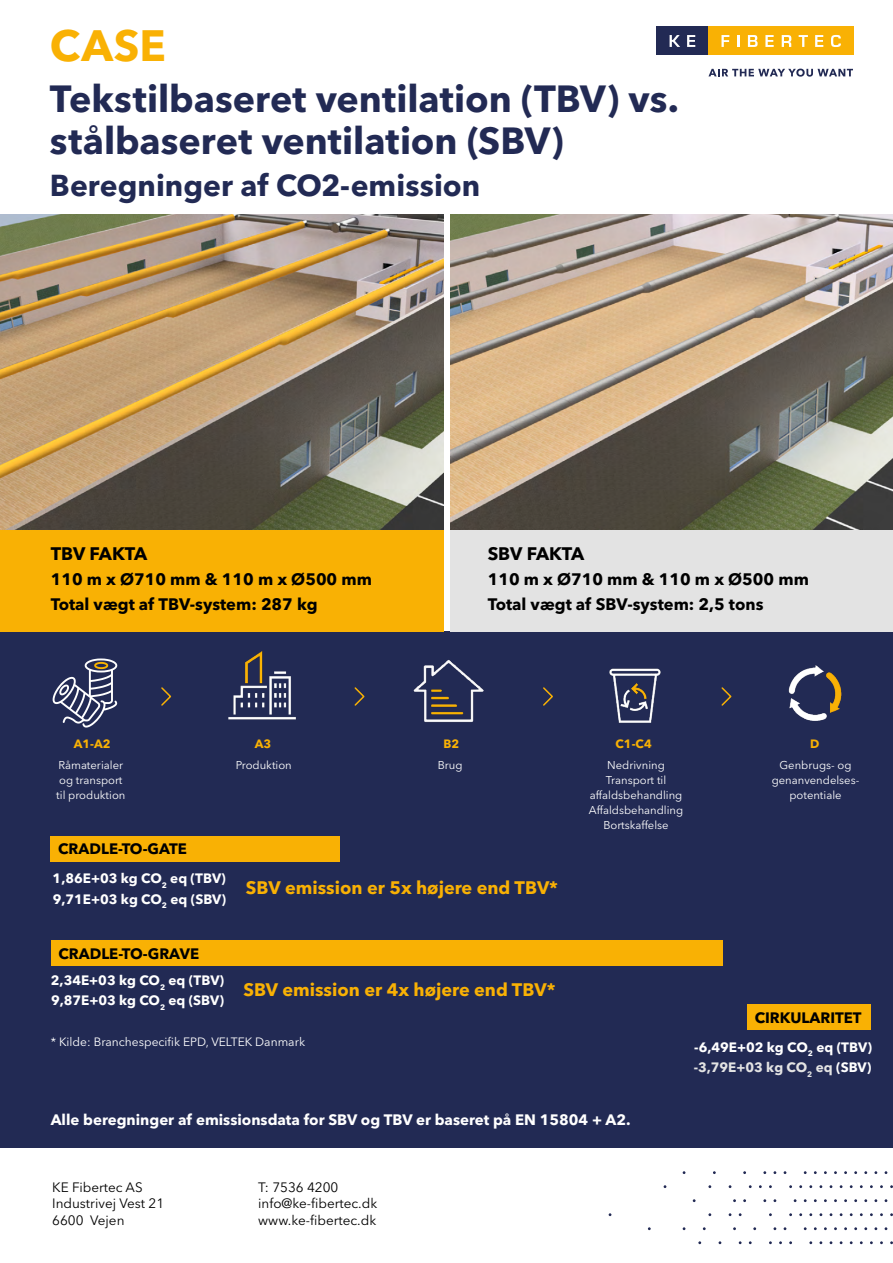
<style>
.page{position:relative;width:893px;height:1263px;background:#fff}
.page>*{position:absolute;margin:0;border:0;box-sizing:border-box;transform-origin:0 0}
.t1{font:700 43.5px "Avenir Next LT Pro";color:#f9b104}
.t2{font:700 37.5px/42px "Avenir Next LT Pro";color:#222a54}
.t3{font:700 30px "Avenir Next LT Pro";color:#222a54}
.t4{font:700 18px "Avenir Next LT Pro";color:#f9b104}
.t5{font:700 18px "Avenir Next LT Pro";letter-spacing:-.005em;color:#000}
.t6{font:700 16.5px/25px "Avenir Next LT Pro";color:#000}
.t7{font:700 15px "Avenir Next LT Pro";color:#fff}
.t8{font:700 15px "Avenir Next LT Pro";color:#000}
.t9{font:700 13.5px/19.6px "Avenir Next LT Pro";color:#fff}
.t10{font:13.5px/16.5px "Avenir Next LT Pro";color:#000}
.t11{font:12px "Avenir Next LT Pro";color:#fff}
.t12{font:700 12px "Avenir Next LT Pro";color:#f9b104}
.t13{font:11.25px/15px "Avenir Next LT Pro";color:#fff;text-align:center}
.s1{color:#e3e3e3}
</style>
<div class="page">
<div style="left:0;top:631px;width:893px;height:517px;background:#222a54"></div>
<img style="left:0;top:215px;width:443px;height:315px">
<img style="left:450px;top:215px;width:443px;height:315px">
<svg style="left:708px;top:69px;width:129px;height:8px"></svg>
<svg style="left:838px;top:69px;width:15px;height:7px"></svg>
<div style="left:656px;top:27px;width:52px;height:28px;background:#222a54"></div>
<svg style="left:670px;top:35px;width:10px;height:12px"></svg>
<svg style="left:687px;top:35px;width:8px;height:12px"></svg>
<div style="left:708px;top:27px;width:146px;height:28px;background:#f9b104"></div>
<svg style="left:721px;top:35px;width:8px;height:12px"></svg>
<svg style="left:737px;top:35px;width:2px;height:12px"></svg>
<svg style="left:748px;top:35px;width:10px;height:12px"></svg>
<svg style="left:765px;top:35px;width:9px;height:12px"></svg>
<svg style="left:782px;top:35px;width:9px;height:12px"></svg>
<svg style="left:799px;top:35px;width:9px;height:12px"></svg>
<svg style="left:815px;top:35px;width:8px;height:12px"></svg>
<svg style="left:831px;top:35px;width:10px;height:12px"></svg>
<div style="left:51px;top:836px;width:289px;height:25px;background:#f9b104"></div>
<svg style="left:53px;top:658px;width:64px;height:69px"></svg>
<img style="left:228px;top:651px;width:68px;height:69px">
<img style="left:413px;top:660px;width:71px;height:62px">
<img style="left:609px;top:668px;width:52px;height:55px">
<img style="left:788px;top:665px;width:54px;height:56px">
<div style="left:51px;top:940px;width:671px;height:26px;background:#f9b104"></div>
<div style="left:747px;top:1005px;width:124px;height:25px;background:#f9b104"></div>
<div style="left:0;top:530px;width:443px;height:101px;background:#f9b104"></div>
<div style="left:450px;top:530px;width:443px;height:101px;background:#e3e3e3"></div>
<svg style="left:161px;top:687px;width:11px;height:19px"></svg>
<svg style="left:354px;top:687px;width:11px;height:19px"></svg>
<svg style="left:721px;top:687px;width:11px;height:19px"></svg>
<svg style="left:543px;top:687px;width:10px;height:19px"></svg>
<h1 class="t1" style="left:50px;top:19px;width:117px">CASE</h1>
<h2 class="t2" style="left:50px;top:78px;width:630px">Tekstilbaseret ventilation (TBV) vs. stålbaseret ventilation (SBV)</h2>
<h3 class="t3" style="left:50px;top:167px;width:432px">Beregninger af CO2-emission</h3>
<h3 class="t5" style="left:51px;top:542px;width:98px">TBV FAKTA</h3>
<h3 class="t6" style="left:51px;top:566px;width:323px">110 m x Ø710 mm &amp; 110 m x Ø500 mm<br>Total vægt af TBV-system: 287 kg</h3>
<h3 class="t5" style="left:488px;top:542px;width:98px">SBV FAKTA</h3>
<h3 class="t6" style="left:488px;top:566px;width:323px">110 m x Ø710 mm &amp; 110 m x Ø500 mm<br>Total vægt af SBV-system: 2,5 tons</h3>
<p class="t12" style="left:74px;top:737px;width:38px">A1-A2</p>
<p class="t12" style="left:255px;top:737px;width:18px">A3</p>
<p class="t12" style="left:444px;top:737px;width:17px">B2</p>
<p class="t12" style="left:616px;top:736px;width:38px">C1-C4</p>
<p class="t12" style="left:810px;top:737px;width:11px">D</p>
<p class="t13" style="left:59px;top:757px;width:66px">Råmaterialer</p>
<p class="t13" style="left:236px;top:757px;width:57px">Produktion</p>
<p class="t13" style="left:438px;top:757px;width:26px">Brug</p>
<p class="t13" style="left:56px;top:772px;width:71px;text-align:left">og transport til produktion</p>
<h3 class="t8" style="left:58px;top:840px;width:130px">CRADLE-TO-GATE</h3>
<p class="t9" style="left:53px;top:868px;width:175px">1,86E+03 kg CO<sub>2</sub> eq (TBV)</p>
<p class="t9" style="left:53px;top:889px;width:175px">9,71E+03 kg CO<sub>2</sub> eq (SBV)</p>
<h3 class="t4" style="left:246px;top:876px;width:314px">SBV emission er 5x højere end TBV*</h3>
<p class="t13" style="left:589px;top:757px;width:96px">Nedrivning<br>Transport til affaldsbehandling<br>Affaldsbehandling<br>Bortskaffelse</p>
<p class="t13" style="left:772px;top:757px;width:89px">Genbrugs- og genanvendelses&shy;potentiale</p>
<h3 class="t8" style="left:58px;top:944px;width:142px">CRADLE-TO-GRAVE</h3>
<p class="t9" style="left:51px;top:971px;width:175px">2,34E+03 kg CO<sub>2</sub> eq (TBV)<br>9,87E+03 kg CO<sub>2</sub> eq (SBV)</p>
<h3 class="t4" style="left:243px;top:979px;width:314px">SBV emission er 4x højere end TBV*</h3>
<p class="t11" style="left:51px;top:1034px;width:256px">* Kilde: Branchespecifik EPD, VELTEK Danmark</p>
<h3 class="t7" style="left:51px;top:1110px;width:581px">Alle beregninger af emissionsdata for SBV og TBV er baseret på EN 15804 + A2.</h3>
<h3 class="t8" style="left:755px;top:1009px;width:108px">CIRKULARITET</h3>
<p class="t9" style="left:694px;top:1036px;width:180px;line-height:20.5px">-6,49E+02 kg CO<sub>2</sub> eq (TBV) <span class="s1">-3,79E+03 kg CO</span><sub>2</sub> <span class="s1">eq</span> (SBV)</p>
<p class="t10" style="left:52px;top:1178px;width:114px">KE Fibertec AS<br>Industrivej Vest 21<br>6600 Vejen</p>
<p class="t10" style="left:258px;top:1178px;width:121px">T: 7536 4200 info@ke-fibertec.dk www.ke-fibertec.dk</p>
</div>
